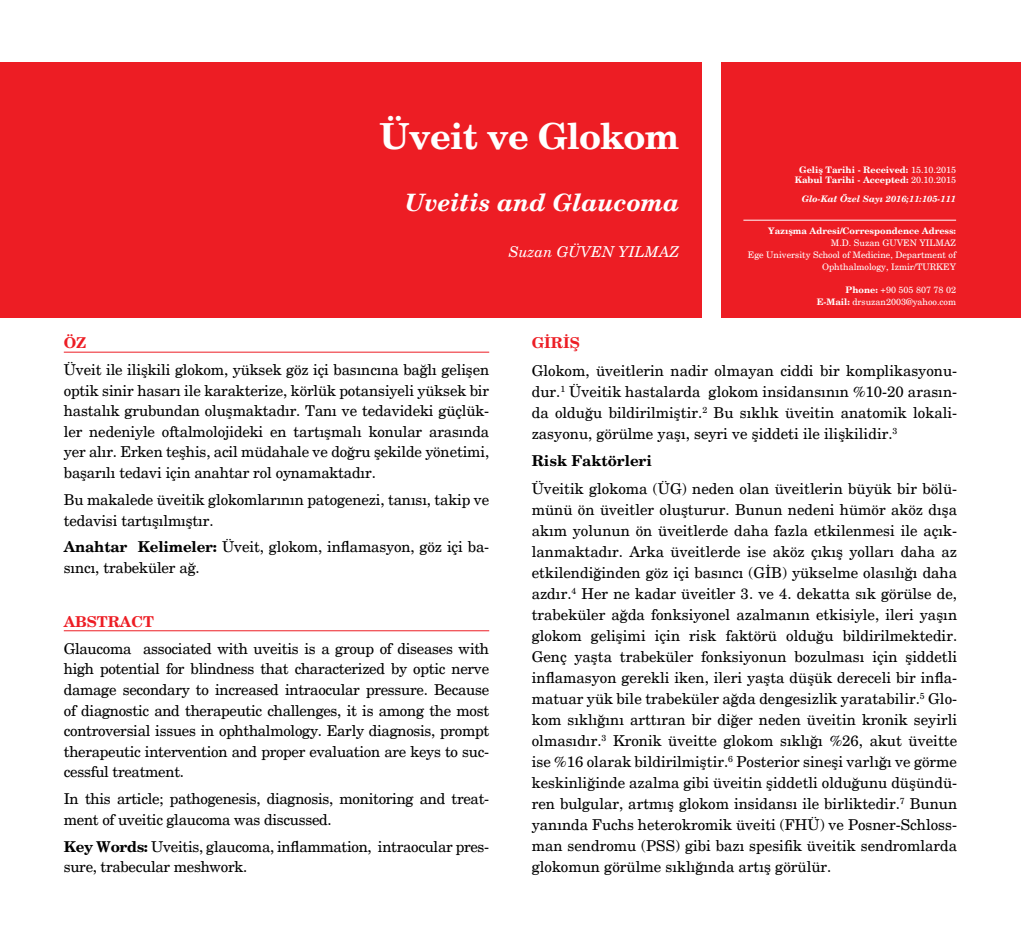
<style>
.page{position:relative;width:1021px;height:936px;background:#fff}
.page>*{position:absolute;margin:0;border:0;box-sizing:border-box;transform-origin:0 0}
.t1{font:700 36px "New Century Schlbk";letter-spacing:-.02em;color:#fff}
.t2{font:italic 700 24px "New Century Schlbk";color:#fff}
.t3{font:15px/21px "New Century Schlbk";letter-spacing:-.01em;color:#000;text-align:justify}
.t4{font:italic 15px "New Century Schlbk";color:#fff}
.t5{font:700 15px "New Century Schlbk";color:#ed1d24}
.t6{font:700 15px "New Century Schlbk";color:#000}
.t7{font:9px/12px "New Century Schlbk";color:#fff;text-align:right}
.t8{font:700 9px/10.8px "New Century Schlbk";color:#fff;text-align:center}
.t9{font:italic 700 9px "New Century Schlbk";color:#fff}
.s1{font-weight:400}
.s2{font-weight:700}
</style>
<div class="page">
<hr style="left:64px;top:352px;width:425px;height:1px;background:#ed1d24">
<hr style="left:64px;top:630px;width:425px;height:1px;background:#ed1d24">
<div style="left:0;top:62px;width:702px;height:255px;background:#ed1d24"></div>
<div style="left:721px;top:62px;width:299px;height:255px;background:#ed1d24"></div>
<hr style="left:743px;top:220px;width:213px;height:1px;background:#fff">
<h1 class="t1" style="left:379px;top:114px;width:301px">Üveit ve Glokom</h1>
<h2 class="t2" style="left:405px;top:187px;width:276px">Uveitis and Glaucoma</h2>
<p class="t4" style="left:508px;top:243px;width:172px">Suzan GÜVEN YILMAZ</p>
<p class="t8" style="left:794px;top:164px;width:163px">Geliş Tarihi - Received: <span class="s1">15.10.2015<br></span>Kabul Tarihi - Accepted: <span class="s1">20.10.2015</span></p>
<p class="t9" style="left:801px;top:193px;width:156px">Glo-Kat Özel Sayı 2016;11:105-111</p>
<p class="t8" style="left:768px;top:225px;width:189px">Yazışma Adresi/Correspondence Adress:</p>
<p class="t7" style="left:747px;top:237px;width:210px">M.D. Suzan GUVEN YILMAZ<br>Ege University School of Medicine, Department of<br>Ophthalmology, Izmir/TURKEY</p>
<p class="t7" style="left:816px;top:283px;width:141px"><span class="s2">Phone:</span> +90 505 807 78 02<br><span class="s2">E-Mail:</span> drsuzan2003@yahoo.com</p>
<p class="t5" style="left:64px;top:333px;width:24px">ÖZ</p>
<p class="t3" style="left:64px;top:360px;width:427px;line-height:20.5px">Üveit ile ilişkili glokom, yüksek göz içi basıncına bağlı gelişen optik sinir hasarı ile karakterize, körlük potansiyeli yüksek bir hastalık grubundan oluşmaktadır. Tanı ve tedavideki güçlük&shy;ler nedeniyle oftalmolojideki en tartışmalı konular arasında yer alır. Erken teşhis, acil müdahale ve doğru şekilde yönetimi, başarılı tedavi için anahtar rol oynamaktadır.</p>
<p class="t3" style="left:64px;top:489px;width:427px;line-height:20.5px">Bu makalede üveitik glokomlarının patogenezi, tanısı, takip ve tedavisi tartışılmıştır.</p>
<p class="t3" style="left:64px;top:537px;width:427px;line-height:20.5px"><span class="s2">Anahtar Kelimeler:</span> Üveit, glokom, inflamasyon, göz içi ba&shy;sıncı, trabeküler ağ.</p>
<p class="t5" style="left:64px;top:612px;width:91px">ABSTRACT</p>
<p class="t3" style="left:64px;top:638px;width:427px;line-height:20.5px">Glaucoma associated with uveitis is a group of diseases with high potential for blindness that characterized by optic nerve damage secondary to increased intraocular pressure. Because of diagnostic and therapeutic challenges, it is among the most controversial issues in ophthalmology. Early diagnosis, prompt therapeutic intervention and proper evaluation are keys to suc&shy;cessful treatment.</p>
<p class="t3" style="left:64px;top:788px;width:427px;line-height:20.5px">In this article; pathogenesis, diagnosis, monitoring and treat&shy;ment of uveitic glaucoma was discussed.</p>
<p class="t3" style="left:64px;top:836px;width:427px;line-height:20.5px"><span class="s2">Key Words:</span> Uveitis, glaucoma, inflammation, intraocular pres&shy;sure, trabecular meshwork.</p>
<p class="t5" style="left:531px;top:333px;width:50px">GİRİŞ</p>
<p class="t3" style="left:531px;top:360px;width:427px">Glokom, üveitlerin nadir olmayan ciddi bir komplikasyonu&shy;dur.<sup>1</sup> Üveitik hastalarda glokom insidansının %10-20 arasın&shy;da olduğu bildirilmiştir.<sup>2</sup> Bu sıklık üveitin anatomik lokali&shy;zasyonu, görülme yaşı, seyri ve şiddeti ile ilişkilidir.<sup>3</sup></p>
<p class="t6" style="left:531px;top:451px;width:122px">Risk Faktörleri</p>
<p class="t3" style="left:531px;top:478px;width:427px">Üveitik glokoma (ÜG) neden olan üveitlerin büyük bir bölü&shy;münü ön üveitler oluşturur. Bunun nedeni hümör aköz dışa akım yolunun ön üveitlerde daha fazla etkilenmesi ile açık&shy;lanmaktadır. Arka üveitlerde ise aköz çıkış yolları daha az etkilendiğinden göz içi basıncı (GİB) yükselme olasılığı daha azdır.<sup>4</sup> Her ne kadar üveitler 3. ve 4. dekatta sık görülse de, trabeküler ağda fonksiyonel azalmanın etkisiyle, ileri yaşın glokom gelişimi için risk faktörü olduğu bildirilmektedir.<br>Genç yaşta trabeküler fonksiyonun bozulması için şiddetli inflamasyon gerekli iken, ileri yaşta düşük dereceli bir infla&shy;matuar yük bile trabeküler ağda dengesizlik yaratabilir.<sup>5</sup> Glo&shy;kom sıklığını arttıran bir diğer neden üveitin kronik seyirli olmasıdır.<sup>3</sup> Kronik üveitte glokom sıklığı %26, akut üveitte ise %16 olarak bildirilmiştir.<sup>6</sup> Posterior sineşi varlığı ve görme keskinliğinde azalma gibi üveitin şiddetli olduğunu düşündü&shy;ren bulgular, artmış glokom insidansı ile birliktedir.<sup>7</sup> Bunun yanında Fuchs heterokromik üveiti (FHÜ) ve Posner-Schloss&shy;man sendromu (PSS) gibi bazı spesifik üveitik sendromlarda glokomun görülme sıklığında artış görülür.</p>
</div>
